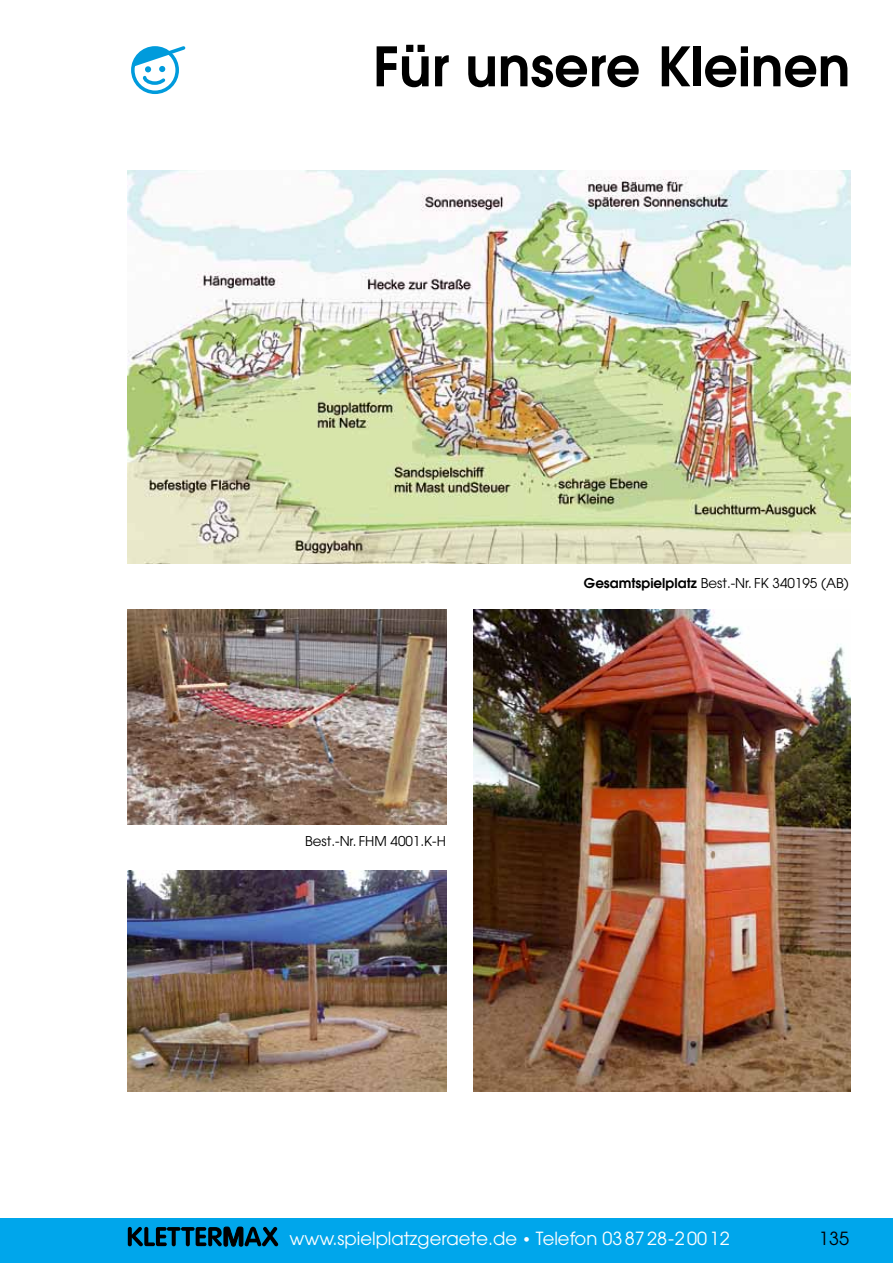
<style>
.page{position:relative;width:893px;height:1263px;background:#fff}
.page>*{position:absolute;margin:0;border:0;box-sizing:border-box;transform-origin:0 0}
.t1{font:600 54px "Avant Garde";color:#000}
.t2{font:18px "Avant Garde";color:#fff}
.t3{font:18px "Avant Garde";color:#000}
.t4{font:13.5px "Avant Garde";color:#000}
.s1{font-weight:600}
.s2{font-size:15px}
</style>
<div class="page">
<div style="left:0;top:1218px;width:893px;height:45px;background:#00a6eb"></div>
<svg style="left:128px;top:1227px;width:150px;height:19px"></svg>
<div style="left:131px;top:46px;width:48px;height:48px;border:4px solid #009bdc;border-radius:50%"></div>
<svg style="left:131px;top:46px;width:55px;height:41px"></svg>
<img style="left:128px;top:170px;width:722px;height:394px">
<img style="left:128px;top:871px;width:319px;height:220px">
<img style="left:473px;top:609px;width:377px;height:482px">
<img style="left:128px;top:609px;width:318px;height:216px">
<h1 class="t1" style="left:373px;top:31px;width:478px">Für unsere Kleinen</h1>
<p class="t4" style="left:305px;top:833px;width:142px">Best.-Nr. FHM 4001.K-H</p>
<p class="t4" style="left:584px;top:575px;width:266px"><span class="s1">Gesamtspielplatz</span> Best.-Nr. FK 340195 (AB)</p>
<h2 class="t2" style="left:289px;top:1228px;width:442px">www.spielplatzgeraete.de <span class="s2">•</span> Telefon 03 8728-20012</h2>
<h2 class="t3" style="left:819px;top:1228px;width:31px">135</h2>
</div>
